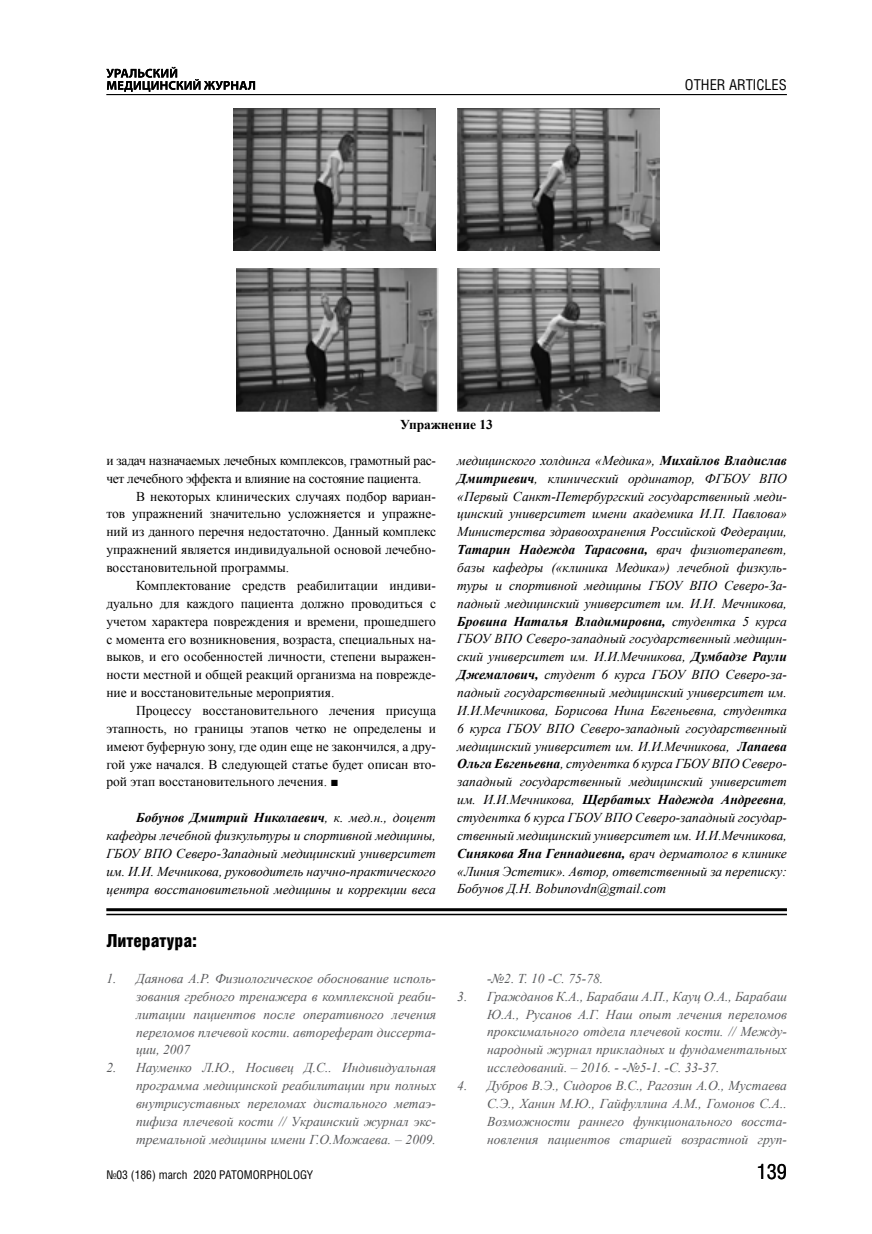
<style>
.page{position:relative;width:872px;height:1234px;background:#fff}
.page>*{position:absolute;margin:0;border:0;box-sizing:border-box;transform-origin:0 0}
.t1{font:21px "Helios Cond";color:#000}
.t2{font:900 18px "Helios Cond";color:#000}
.t3{font:15px "Helios Cond";color:#000}
.t4{font:italic 13.5px/17.9px "Times New Roman";color:#000;text-align:justify}
.t5{font:italic 13.5px/17.9px "Times New Roman";color:#58595b;text-align:justify}
.t6{font:13.5px/17.9px "Times New Roman";color:#000;text-align:justify}
.t7{font:13.5px/17.9px "Times New Roman";letter-spacing:-.02em;color:#000}
.t8{font:700 13.5px "Times New Roman";color:#000}
.t9{font:12px "Helios Cond";color:#000}
.s1{font-weight:700}
</style>
<div class="page">
<hr style="left:106px;top:94px;width:681px;height:1px;background:#000">
<svg style="left:106px;top:67px;width:149px;height:25px"></svg>
<img style="left:234px;top:108px;width:202px;height:142px">
<img style="left:457px;top:108px;width:202px;height:142px">
<img style="left:457px;top:268px;width:202px;height:143px">
<img style="left:236px;top:268px;width:202px;height:143px">
<hr style="left:106px;top:908px;width:681px;height:3px;background:#000">
<hr style="left:106px;top:913px;width:681px;height:2px;background:#000">
<p class="t3" style="left:685px;top:75px;width:103px">OTHER ARTICLES</p>
<p class="t8" style="left:400px;top:415px;width:94px">Упражнение 13</p>
<p class="t7" style="left:106px;top:451px;width:331px">и задач назначаемых лечебных комплексов, грамотный рас&shy;чет лечебного эффекта и влияние на состояние пациента.</p>
<p class="t6" style="left:106px;top:487px;width:331px;text-indent:30px">В некоторых клинических случаях подбор вариан&shy;тов упражнений значительно усложняется и упражне&shy;ний из данного перечня недостаточно. Данный комплекс упражнений является индивидуальной основой лечебно&shy;восстановительной программы.</p>
<p class="t6" style="left:106px;top:576px;width:331px;text-indent:30px">Комплектование средств реабилитации индиви&shy;дуально для каждого пациента должно проводиться с учетом характера повреждения и времени, прошедшего с момента его возникновения, возраста, специальных на&shy;выков, и его особенностей личности, степени выражен&shy;ности местной и общей реакций организма на поврежде&shy;ние и восстановительные мероприятия.</p>
<p class="t6" style="left:106px;top:701px;width:331px;text-indent:30px">Процессу восстановительного лечения присуща этапность, но границы этапов четко не определены и имеют буферную зону, где один еще не закончился, а дру&shy;гой уже начался. В следующей статье будет описан вто&shy;рой этап восстановительного лечения. ■</p>
<p class="t4" style="left:106px;top:808px;width:331px;text-indent:30px"><span class="s1">Бобунов Дмитрий Николаевич</span>, к. мед.н., доцент кафедры лечебной физкультуры и спортивной медицины, ГБОУ ВПО Северо-Западный медицинский университет им. И.И. Мечникова, руководитель научно-практического центра восстановительной медицины и коррекции веса</p>
<p class="t4" style="left:457px;top:451px;width:331px">медицинского холдинга «Медика», <span class="s1">Михайлов Владислав Дмитриевич</span>, клинический ординатор, ФГБОУ ВПО «Первый Санкт-Петербургский государственный меди&shy;цинский университет имени академика И.П. Павлова» Министерства здравоохранения Российской Федерации, <span class="s1">Татарин Надежда Тарасовна,</span> врач физиотерапевт, базы кафедры («клиника Медика») лечебной физкуль&shy;туры и спортивной медицины ГБОУ ВПО Северо-За&shy;падный медицинский университет им. И.И. Мечникова, <span class="s1">Бровина Наталья Владимировна,</span> студентка 5 курса ГБОУ ВПО Северо-западный государственный медицин&shy;ский университет им. И.И.Мечникова, <span class="s1">Думбадзе Раули Джемалович,</span> студент 6 курса ГБОУ ВПО Северо-за&shy;падный государственный медицинский университет им.<br>И.И.Мечникова, Борисова Нина Евгеньевна, студентка 6 курса ГБОУ ВПО Северо-западный государственный медицинский университет им. И.И.Мечникова, <span class="s1">Лапаева Ольга Евгеньевна</span>, студентка 6 курса ГБОУ ВПО Северо&shy;западный государственный медицинский университет им. И.И.Мечникова, <span class="s1">Щербатых Надежда Андреевна</span>, студентка 6 курса ГБОУ ВПО Северо-западный государ&shy;ственный медицинский университет им. И.И.Мечникова, <span class="s1">Синякова Яна Геннадиевна,</span> врач дерматолог в клинике «Линия Эстетик». Автор, ответственный за переписку:<br>Бобунов Д.Н. Bobunovdn@gmail.com</p>
<h2 class="t2" style="left:106px;top:930px;width:92px">Литература:</h2>
<p class="t5" style="left:136px;top:968px;width:301px;text-indent:-30px">1. Даянова А.Р. Физиологическое обоснование исполь&shy;зования гребного тренажера в комплексной реаби&shy;литации пациентов после оперативного лечения переломов плечевой кости. автореферат диссерта&shy;ции, 2007</p>
<p class="t5" style="left:136px;top:1058px;width:301px;text-indent:-30px">2. Науменко Л.Ю., Носивец Д.С.. Индивидуальная программа медицинской реабилитации при полных внутрисуставных переломах дистального метаэ&shy;пифиза плечевой кости // Украинский журнал экс&shy;тремальной медицины имени Г.О.Можаева. – 2009.</p>
<p class="t5" style="left:487px;top:968px;width:118px">-№2. Т. 10 -С. 75-78.</p>
<p class="t5" style="left:487px;top:986px;width:301px;text-indent:-30px">3. Гражданов К.А., Барабаш А.П., Кауц О.А., Барабаш Ю.А., Русанов А.Г. Наш опыт лечения переломов проксимального отдела плечевой кости. // Между&shy;народный журнал прикладных и фундаментальных исследований. – 2016. - -№5-1. -С. 33-37.</p>
<p class="t5" style="left:487px;top:1075px;width:301px;text-indent:-30px">4. Дубров В.Э., Сидоров В.С., Рагозин А.О., Мустаева С.Э., Ханин М.Ю., Гайфуллина А.М., Гомонов С.А..<br>Возможности раннего функционального восста&shy;новления пациентов старшей возрастной груп-</p>
<p class="t9" style="left:106px;top:1167px;width:208px">№03 (186) MARCH 2020 PATOMORPHOLOGY</p>
<h1 class="t1" style="left:756px;top:1158px;width:32px">139</h1>
</div>
